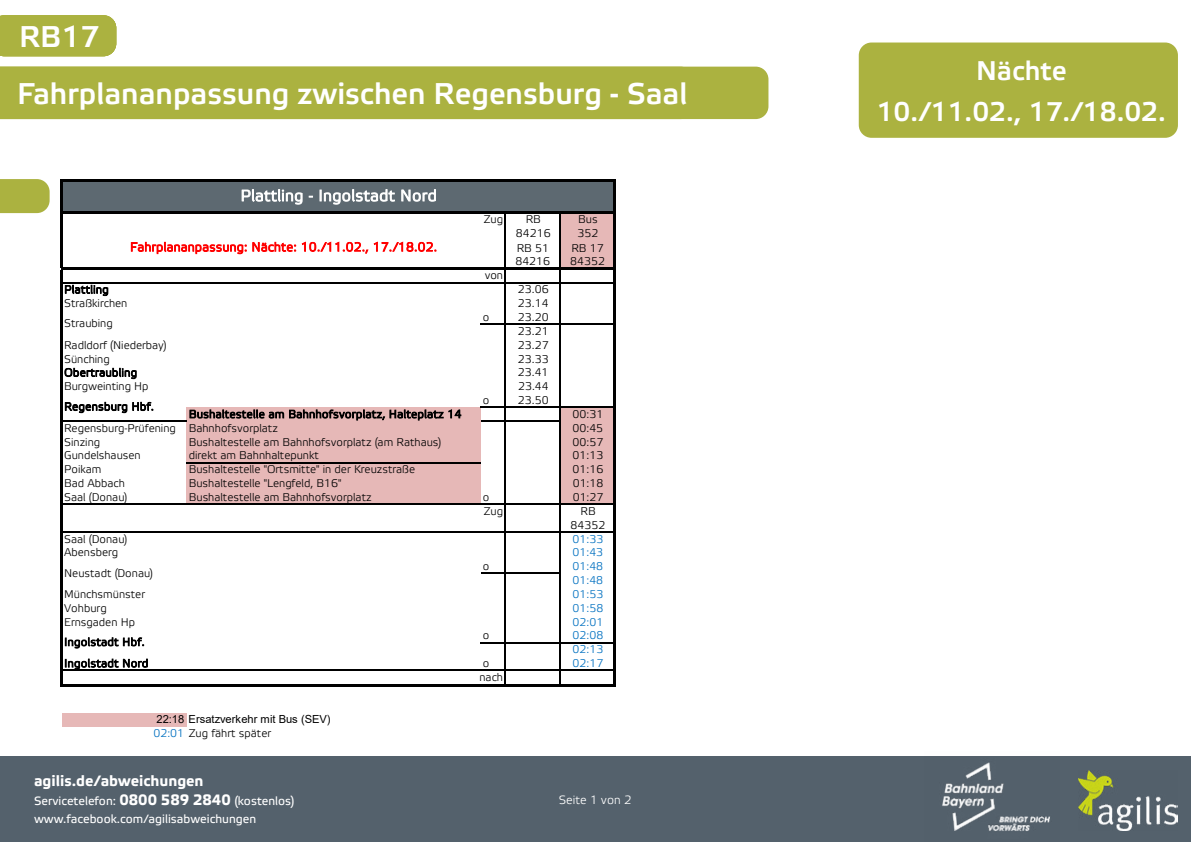
<style>
.page{position:relative;width:1191px;height:842px;background:#fff}
.page>*{position:absolute;margin:0;border:0;box-sizing:border-box;transform-origin:0 0}
.t1{font:500 30px/57.1px "Etelka";color:#fff}
.t2{font:500 27px/40.9px "Etelka";color:#fff;text-align:center}
.t3{font:300 15.7px "Etelka";letter-spacing:.025em;color:#fff}
.t4{font:700 15px "Etelka Text";color:#fff}
.t5{font:300 12.4px "Etelka";letter-spacing:.025em;color:#f00}
.t6{font:12px/18px "Etelka Text";color:#fff}
.t7{font:300 12px "Etelka";color:#fff}
.t8{font:300 11.2px/13.8px "Etelka";color:#000}
.t9{font:300 11.2px "Etelka";letter-spacing:.03em;color:#000}
.t10{font:300 11.2px/13.8px "Etelka";letter-spacing:.005em;color:#0070c0}
.t11{font:11.2px "Arial";color:#000}
.t12{font:300 11.2px "Etelka";letter-spacing:.025em;color:#000}
.s1{color:#0070c0}
.s2{font-weight:700;font-size:15px}
</style>
<div class="page">
<div style="left:0;top:757px;width:1191px;height:85px;background:#54616c"></div>
<img style="left:1078px;top:771px;width:100px;height:59px">
<svg style="left:0;top:179px;width:50px;height:34px;background:#afb549"></svg>
<div style="left:0;top:67px;width:768px;height:52px;background:#abb240"></div>
<div style="left:0;top:15px;width:116px;height:41px;background:#abb240"></div>
<img style="left:924px;top:756px;width:135px;height:75px">
<div style="left:858px;top:43px;width:320px;height:95px;background:#abb240;border-radius:13px"></div>
<div style="left:62px;top:181px;width:553px;height:32px;background:#5d6971"></div>
<div style="left:560px;top:213px;width:55px;height:14px;background:#e6b8b7"></div>
<div style="left:560px;top:226px;width:55px;height:14px;background:#e6b8b7"></div>
<div style="left:560px;top:240px;width:55px;height:29px;background:#e6b8b7"></div>
<div style="left:186px;top:407px;width:295px;height:14px;background:#e6b8b7"></div>
<div style="left:560px;top:407px;width:55px;height:14px;background:#e6b8b7"></div>
<div style="left:186px;top:421px;width:295px;height:14px;background:#e6b8b7"></div>
<div style="left:560px;top:421px;width:55px;height:14px;background:#e6b8b7"></div>
<div style="left:186px;top:435px;width:295px;height:14px;background:#e6b8b7"></div>
<div style="left:560px;top:435px;width:55px;height:14px;background:#e6b8b7"></div>
<div style="left:186px;top:449px;width:295px;height:14px;background:#e6b8b7"></div>
<div style="left:560px;top:449px;width:55px;height:14px;background:#e6b8b7"></div>
<div style="left:186px;top:463px;width:295px;height:14px;background:#e6b8b7"></div>
<div style="left:560px;top:463px;width:55px;height:14px;background:#e6b8b7"></div>
<div style="left:186px;top:476px;width:295px;height:14px;background:#e6b8b7"></div>
<div style="left:560px;top:476px;width:55px;height:14px;background:#e6b8b7"></div>
<div style="left:186px;top:490px;width:295px;height:14px;background:#e6b8b7"></div>
<div style="left:560px;top:490px;width:55px;height:14px;background:#e6b8b7"></div>
<div style="left:62px;top:713px;width:125px;height:14px;background:#e6b8b7"></div>
<hr style="left:61px;top:179px;width:2px;height:89px;background:#000">
<hr style="left:505px;top:214px;width:1px;height:54px;background:#000">
<hr style="left:559px;top:214px;width:1px;height:54px;background:#000">
<svg style="left:505px;top:270px;width:1px;height:12px"></svg>
<hr style="left:505px;top:283px;width:1px;height:41px;background:#000">
<hr style="left:505px;top:325px;width:1px;height:82px;background:#000">
<hr style="left:63px;top:421px;width:124px;height:1px;background:#000">
<svg style="left:505px;top:408px;width:1px;height:13px"></svg>
<hr style="left:559px;top:270px;width:1px;height:234px;background:#000">
<svg style="left:559px;top:505px;width:1px;height:26px"></svg>
<hr style="left:505px;top:422px;width:1px;height:151px;background:#000">
<hr style="left:505px;top:574px;width:1px;height:68px;background:#000">
<hr style="left:61px;top:270px;width:2px;height:416px;background:#000">
<hr style="left:614px;top:181px;width:2px;height:505px;background:#000">
<svg style="left:505px;top:643px;width:1px;height:41px"></svg>
<hr style="left:559px;top:532px;width:1px;height:152px;background:#000">
<hr style="left:63px;top:179px;width:553px;height:2px;background:#000">
<hr style="left:63px;top:212px;width:553px;height:2px;background:#000">
<hr style="left:61px;top:268px;width:553px;height:2px;background:#000">
<hr style="left:63px;top:282px;width:551px;height:1px;background:#000">
<hr style="left:480px;top:324px;width:134px;height:1px;background:#000">
<hr style="left:480px;top:407px;width:134px;height:1px;background:#000">
<hr style="left:480px;top:421px;width:80px;height:1px;background:#000">
<hr style="left:186px;top:462px;width:295px;height:1px;background:#000">
<hr style="left:63px;top:504px;width:551px;height:1px;background:#000">
<hr style="left:63px;top:531px;width:551px;height:1px;background:#000">
<hr style="left:480px;top:573px;width:80px;height:1px;background:#000">
<hr style="left:480px;top:642px;width:134px;height:1px;background:#000">
<hr style="left:63px;top:670px;width:551px;height:1px;background:#000">
<hr style="left:63px;top:684px;width:553px;height:2px;background:#000">
<h1 class="t1" style="left:17px;top:9px;width:672px">RB17<br>Fahrplananpassung zwischen Regensburg - Saal</h1>
<h1 class="t1" style="left:62px;top:9px;width:39px">26</h1>
<h1 class="t1" style="left:436px;top:66px;width:236px">Ebern - Bamberg</h1>
<h3 class="t3" style="left:241px;top:187px;width:197px">Plattling - Ingolstadt Nord</h3>
<p class="t5" style="left:130px;top:240px;width:308px">Fahrplananpassung: Nächte: 10./11.02., 17./18.02.</p>
<p class="t8" style="left:484px;top:213px;width:21px">Zug</p>
<p class="t8" style="left:485px;top:269px;width:20px">von</p>
<p class="t8" style="left:525px;top:213px;width:17px">RB</p>
<p class="t8" style="left:578px;top:213px;width:21px">Bus</p>
<p class="t8" style="left:516px;top:227px;width:36px">84216</p>
<p class="t8" style="left:577px;top:227px;width:22px">352</p>
<p class="t8" style="left:515px;top:242px;width:36px;line-height:13.3px">RB 51<br>84216</p>
<p class="t8" style="left:570px;top:242px;width:36px;line-height:13.3px">RB 17<br>84352</p>
<p class="t12" style="left:64px;top:283px;width:46px">Plattling</p>
<p class="t8" style="left:518px;top:283px;width:32px">23.06</p>
<p class="t8" style="left:64px;top:297px;width:65px">Straßkirchen</p>
<p class="t8" style="left:518px;top:297px;width:32px">23.14</p>
<p class="t8" style="left:483px;top:311px;width:8px">o</p>
<p class="t8" style="left:518px;top:311px;width:32px">23.20<br>23.21</p>
<p class="t8" style="left:64px;top:338px;width:104px">Radldorf (Niederbay)</p>
<p class="t8" style="left:518px;top:338px;width:32px">23.27</p>
<p class="t8" style="left:64px;top:352px;width:47px">Sünching</p>
<p class="t8" style="left:518px;top:352px;width:32px">23.33</p>
<p class="t9" style="left:64px;top:366px;width:74px">Obertraubling</p>
<p class="t8" style="left:518px;top:366px;width:32px">23.41</p>
<p class="t8" style="left:64px;top:380px;width:86px">Burgweinting Hp</p>
<p class="t8" style="left:518px;top:380px;width:32px">23.44</p>
<p class="t8" style="left:483px;top:394px;width:8px">o</p>
<p class="t8" style="left:518px;top:394px;width:32px">23.50</p>
<p class="t9" style="left:189px;top:408px;width:274px">Bushaltestelle am Bahnhofsvorplatz, Halteplatz 14</p>
<p class="t8" style="left:572px;top:408px;width:32px">00:31</p>
<p class="t8" style="left:64px;top:421px;width:215px">Regensburg-Prüfening Bahnhofsvorplatz</p>
<p class="t8" style="left:572px;top:421px;width:32px">00:45</p>
<p class="t8" style="left:64px;top:435px;width:38px">Sinzing</p>
<p class="t8" style="left:189px;top:435px;width:254px">Bushaltestelle am Bahnhofsvorplatz (am Rathaus)</p>
<p class="t8" style="left:572px;top:435px;width:32px">00:57</p>
<p class="t8" style="left:64px;top:449px;width:78px">Gundelshausen</p>
<p class="t8" style="left:189px;top:449px;width:132px">direkt am Bahnhaltepunkt</p>
<p class="t8" style="left:572px;top:449px;width:32px">01:13</p>
<p class="t8" style="left:64px;top:463px;width:39px">Poikam</p>
<p class="t8" style="left:189px;top:463px;width:228px">Bushaltestelle "Ortsmitte" in der Kreuzstraße</p>
<p class="t8" style="left:572px;top:463px;width:32px">01:16</p>
<p class="t8" style="left:64px;top:477px;width:62px">Bad Abbach</p>
<p class="t8" style="left:189px;top:477px;width:154px">Bushaltestelle "Lengfeld, B16"</p>
<p class="t8" style="left:572px;top:477px;width:32px">01:18</p>
<p class="t8" style="left:64px;top:491px;width:65px">Saal (Donau)</p>
<p class="t8" style="left:189px;top:491px;width:184px">Bushaltestelle am Bahnhofsvorplatz</p>
<p class="t8" style="left:483px;top:491px;width:8px">o</p>
<p class="t8" style="left:570px;top:491px;width:36px;text-align:center">01:27<br>RB<br>84352</p>
<p class="t8" style="left:64px;top:532px;width:65px">Saal (Donau)</p>
<p class="t10" style="left:572px;top:532px;width:32px">01:33</p>
<p class="t8" style="left:64px;top:546px;width:56px">Abensberg</p>
<p class="t10" style="left:572px;top:546px;width:32px">01:43</p>
<p class="t8" style="left:483px;top:560px;width:8px">o</p>
<p class="t10" style="left:572px;top:560px;width:32px">01:48<br>01:48</p>
<p class="t8" style="left:64px;top:588px;width:82px">Münchsmünster</p>
<p class="t10" style="left:572px;top:588px;width:32px">01:53</p>
<p class="t8" style="left:64px;top:601px;width:44px">Vohburg</p>
<p class="t10" style="left:572px;top:601px;width:32px">01:58</p>
<p class="t8" style="left:64px;top:615px;width:72px">Ernsgaden Hp</p>
<p class="t10" style="left:572px;top:615px;width:32px">02:01</p>
<p class="t8" style="left:483px;top:629px;width:8px">o</p>
<p class="t10" style="left:572px;top:629px;width:32px">02:08<br>02:13</p>
<p class="t9" style="left:64px;top:657px;width:85px">Ingolstadt Nord</p>
<p class="t8" style="left:483px;top:657px;width:8px">o</p>
<p class="t10" style="left:572px;top:657px;width:32px">02:17</p>
<p class="t8" style="left:64px;top:317px;width:50px">Straubing</p>
<p class="t9" style="left:64px;top:400px;width:91px">Regensburg Hbf.</p>
<p class="t8" style="left:484px;top:505px;width:21px">Zug</p>
<p class="t8" style="left:64px;top:566px;width:90px">Neustadt (Donau)</p>
<p class="t9" style="left:64px;top:635px;width:82px">Ingolstadt Hbf.</p>
<p class="t11" style="left:156px;top:712px;width:176px">22:18 Ersatzverkehr mit Bus (SEV)</p>
<p class="t8" style="left:153px;top:727px;width:119px"><span class="s1">02:01</span> Zug fährt später</p>
<h3 class="t4" style="left:34px;top:772px;width:171px">agilis.de/abweichungen</h3>
<p class="t6" style="left:34px;top:792px;width:262px">Servicetelefon: <span class="s2">0800 589 2840</span> (kostenlos) www.facebook.com/agilisabweichungen</p>
<p class="t8" style="left:479px;top:670px;width:25px">nach</p>
<p class="t7" style="left:559px;top:793px;width:74px">Seite 1 von 2</p>
<h2 class="t2" style="left:876px;top:51px;width:291px">Nächte<br>10./11.02., 17./18.02.</h2>
</div>
